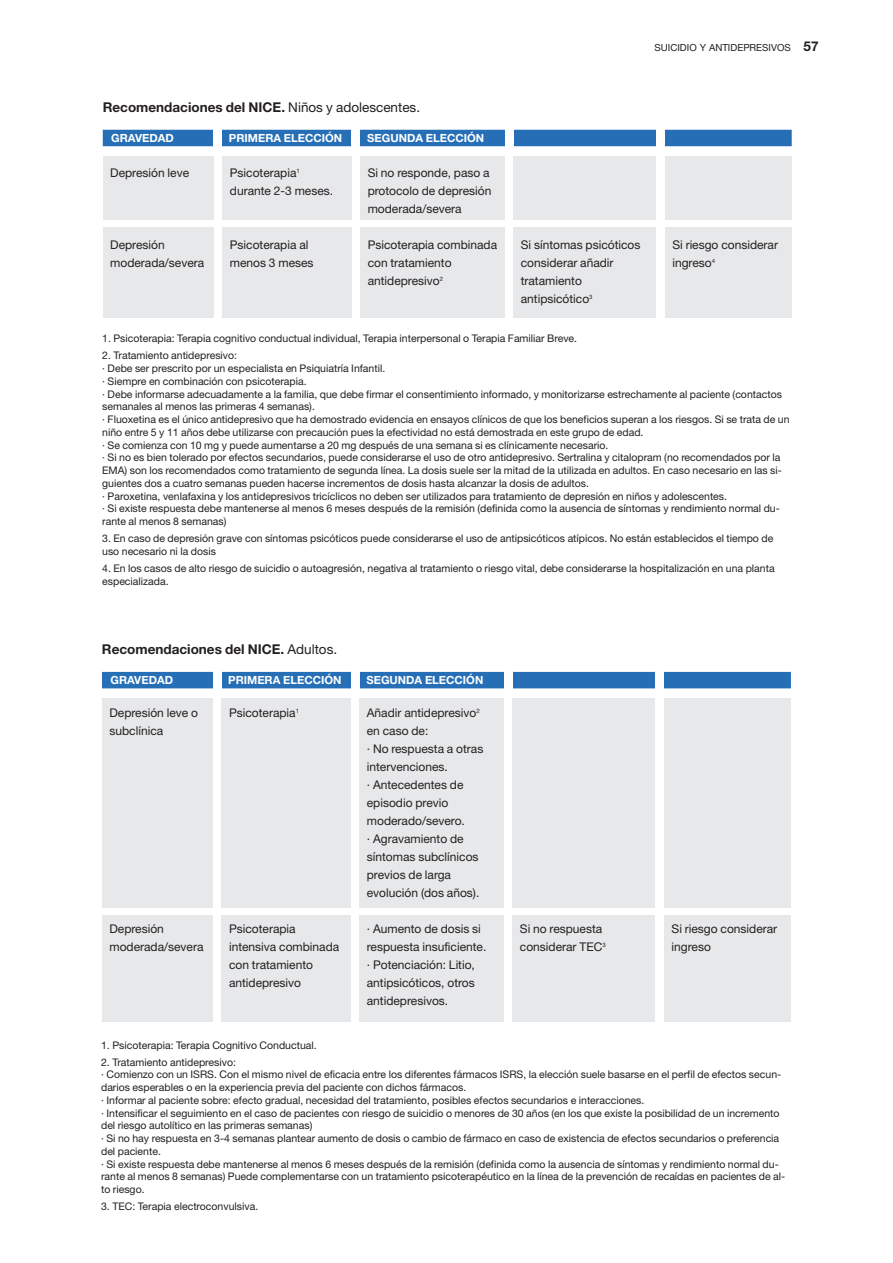
<style>
.page{position:relative;width:893px;height:1263px;background:#fff}
.page>*{position:absolute;margin:0;border:0;box-sizing:border-box;transform-origin:0 0}
.t1{font:700 13.5px "Helvetica Neue";color:#231f20}
.t2{font:12px/18px "Helvetica Neue";color:#231f20}
.t3{font:700 11.25px "Helvetica Neue";color:#fff}
.t4{font:10.5px/12.8px "Helvetica Neue";color:#231f20}
.t5{font:9.75px "Helvetica Neue";color:#231f20}
.s1{font-weight:400}
.s2{font-weight:700;font-size:13.5px}
</style>
<div class="page">
<div style="left:103px;top:156px;width:111px;height:161px;background:#e7e8e9"></div>
<div style="left:222px;top:156px;width:130px;height:161px;background:#e7e8e9"></div>
<div style="left:360px;top:156px;width:145px;height:161px;background:#e7e8e9"></div>
<div style="left:513px;top:156px;width:143px;height:161px;background:#e7e8e9"></div>
<div style="left:665px;top:156px;width:126px;height:161px;background:#e7e8e9"></div>
<div style="left:103px;top:130px;width:689px;height:16px;background:#266fb6"></div>
<div style="left:96px;top:221px;width:704px;height:6px;background:#fff"></div>
<div style="left:214px;top:122px;width:8px;height:30px;background:#fff"></div>
<div style="left:352px;top:122px;width:8px;height:30px;background:#fff"></div>
<div style="left:505px;top:122px;width:8px;height:28px;background:#fff"></div>
<div style="left:656px;top:122px;width:9px;height:28px;background:#fff"></div>
<div style="left:102px;top:698px;width:111px;height:324px;background:#e7e8e9"></div>
<div style="left:222px;top:698px;width:129px;height:324px;background:#e7e8e9"></div>
<div style="left:359px;top:698px;width:145px;height:324px;background:#e7e8e9"></div>
<div style="left:512px;top:698px;width:143px;height:324px;background:#e7e8e9"></div>
<div style="left:664px;top:698px;width:126px;height:324px;background:#e7e8e9"></div>
<div style="left:93px;top:908px;width:704px;height:6px;background:#fff"></div>
<div style="left:102px;top:672px;width:689px;height:16px;background:#266fb6"></div>
<div style="left:213px;top:664px;width:8px;height:30px;background:#fff"></div>
<div style="left:351px;top:664px;width:8px;height:30px;background:#fff"></div>
<div style="left:504px;top:664px;width:9px;height:28px;background:#fff"></div>
<div style="left:655px;top:664px;width:9px;height:28px;background:#fff"></div>
<p class="t1" style="left:103px;top:102px;width:319px">Recomendaciones del NICE. <span class="s1">Niños y adolescentes.</span></p>
<p class="t3" style="left:111px;top:134px;width:64px">GRAVEDAD</p>
<p class="t3" style="left:229px;top:134px;width:115px">PRIMERA ELECCIÓN</p>
<p class="t3" style="left:367px;top:134px;width:118px">SEGUNDA ELECCIÓN</p>
<p class="t5" style="left:654px;top:44px;width:166px">SUICIDIO Y ANTIDEPRESIVOS <span class="s2">57</span></p>
<p class="t2" style="left:110px;top:165px;width:80px">Depresión leve</p>
<p class="t2" style="left:110px;top:237px;width:95px">Depresión moderada/severa</p>
<p class="t2" style="left:230px;top:165px;width:105px">Psicoterapia<sup>1 </sup>durante 2-3 meses.</p>
<p class="t2" style="left:230px;top:237px;width:85px">Psicoterapia al menos 3 meses</p>
<p class="t2" style="left:368px;top:165px;width:125px">Si no responde, paso a protocolo de depresión moderada/severa</p>
<p class="t2" style="left:368px;top:237px;width:131px">Psicoterapia combinada con tratamiento antidepresivo<sup>2</sup></p>
<p class="t2" style="left:521px;top:237px;width:121px">Si síntomas psicóticos considerar añadir tratamiento antipsicótico<sup>3</sup></p>
<p class="t2" style="left:672px;top:237px;width:107px">Si riesgo considerar ingreso<sup>4</sup></p>
<p class="t4" style="left:102px;top:333px;width:476px">1. Psicoterapia: Terapia cognitivo conductual individual, Terapia interpersonal o Terapia Familiar Breve.</p>
<p class="t4" style="left:102px;top:350px;width:689px">2. Tratamiento antidepresivo:<br>· Debe ser prescrito por un especialista en Psiquiatría Infantil.<br>· Siempre en combinación con psicoterapia.<br>· Debe informarse adecuadamente a la familia, que debe firmar el consentimiento informado, y monitorizarse estrechamente al paciente (contactos semanales al menos las primeras 4 semanas).<br>· Fluoxetina es el único antidepresivo que ha demostrado evidencia en ensayos clínicos de que los beneficios superan a los riesgos. Si se trata de un niño entre 5 y 11 años debe utilizarse con precaución pues la efectividad no está demostrada en este grupo de edad.<br>· Se comienza con 10 mg y puede aumentarse a 20 mg después de una semana si es clínicamente necesario.<br>· Si no es bien tolerado por efectos secundarios, puede considerarse el uso de otro antidepresivo. Sertralina y citalopram (no recomendados por la EMA) son los recomendados como tratamiento de segunda línea. La dosis suele ser la mitad de la utilizada en adultos. En caso necesario en las si&shy;guientes dos a cuatro semanas pueden hacerse incrementos de dosis hasta alcanzar la dosis de adultos.<br>· Paroxetina, venlafaxina y los antidepresivos tricíclicos no deben ser utilizados para tratamiento de depresión en niños y adolescentes.<br>· Si existe respuesta debe mantenerse al menos 6 meses después de la remisión (definida como la ausencia de síntomas y rendimiento normal du&shy;rante al menos 8 semanas)</p>
<p class="t4" style="left:102px;top:533px;width:672px">3. En caso de depresión grave con síntomas psicóticos puede considerarse el uso de antipsicóticos atípicos. No están establecidos el tiempo de uso necesario ni la dosis</p>
<p class="t4" style="left:102px;top:563px;width:674px">4. En los casos de alto riesgo de suicidio o autoagresión, negativa al tratamiento o riesgo vital, debe considerarse la hospitalización en una planta especializada.</p>
<p class="t1" style="left:102px;top:644px;width:237px">Recomendaciones del NICE. <span class="s1">Adultos.</span></p>
<p class="t3" style="left:110px;top:676px;width:64px">GRAVEDAD</p>
<p class="t3" style="left:228px;top:676px;width:115px">PRIMERA ELECCIÓN</p>
<p class="t3" style="left:366px;top:676px;width:118px">SEGUNDA ELECCIÓN</p>
<p class="t2" style="left:109px;top:705px;width:90px">Depresión leve o subclínica</p>
<p class="t2" style="left:229px;top:705px;width:71px">Psicoterapia<sup>1</sup></p>
<p class="t2" style="left:109px;top:921px;width:95px">Depresión moderada/severa</p>
<p class="t2" style="left:229px;top:921px;width:112px">Psicoterapia intensiva combinada con tratamiento antidepresivo</p>
<p class="t2" style="left:367px;top:705px;width:118px">Añadir antidepresivo<sup>2 </sup>en caso de:<br>· No respuesta a otras intervenciones.<br>· Antecedentes de episodio previo moderado/severo.<br>· Agravamiento de síntomas subclínicos previos de larga evolución (dos años).</p>
<p class="t2" style="left:367px;top:921px;width:121px">· Aumento de dosis si respuesta insuficiente. · Potenciación: Litio, antipsicóticos, otros antidepresivos.</p>
<p class="t2" style="left:520px;top:921px;width:87px">Si no respuesta considerar TEC<sup>3</sup></p>
<p class="t2" style="left:671px;top:921px;width:107px">Si riesgo considerar ingreso</p>
<p class="t4" style="left:101px;top:1040px;width:217px">1. Psicoterapia: Terapia Cognitivo Conductual.</p>
<p class="t4" style="left:101px;top:1057px;width:685px">2. Tratamiento antidepresivo:<br>· Comienzo con un ISRS. Con el mismo nivel de eficacia entre los diferentes fármacos ISRS, la elección suele basarse en el perfil de efectos secun&shy;darios esperables o en la experiencia previa del paciente con dichos fármacos.<br>· Informar al paciente sobre: efecto gradual, necesidad del tratamiento, posibles efectos secundarios e interacciones.<br>· Intensificar el seguimiento en el caso de pacientes con riesgo de suicidio o menores de 30 años (en los que existe la posibilidad de un incremento del riesgo autolítico en las primeras semanas)<br>· Si no hay respuesta en 3-4 semanas plantear aumento de dosis o cambio de fármaco en caso de existencia de efectos secundarios o preferencia del paciente.<br>· Si existe respuesta debe mantenerse al menos 6 meses después de la remisión (definida como la ausencia de síntomas y rendimiento normal du&shy;rante al menos 8 semanas) Puede complementarse con un tratamiento psicoterapéutico en la línea de la prevención de recaídas en pacientes de al&shy;to riesgo.</p>
<p class="t4" style="left:101px;top:1201px;width:159px">3. TEC: Terapia electroconvulsiva.</p>
</div>
